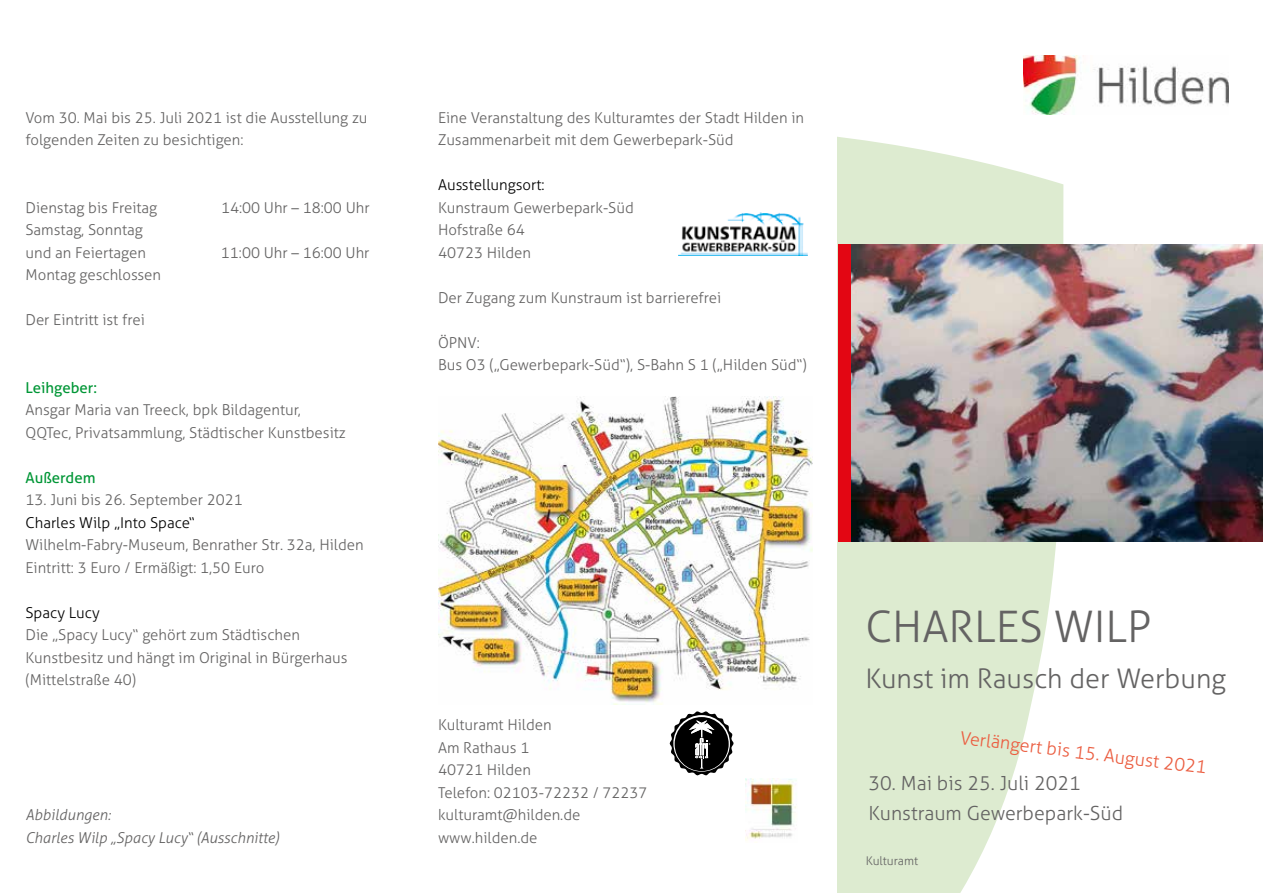
<style>
.page{position:relative;width:1263px;height:893px;background:#fff}
.page>*{position:absolute;margin:0;border:0;box-sizing:border-box;transform-origin:0 0}
.t1{font:300 43.5px "Aller";color:#646363}
.t2{font:300 27px "Aller";color:#646363}
.t3{font:300 19.5px/30px "Aller";color:#646363}
.t4{font:300 18px "Aller";color:#eb5d40}
.t5{font:300 15px/22.5px "Aller";color:#646363}
.t6{font:300 15px "Aller";color:#000}
.t7{font:italic 300 15px/22.5px "Aller";color:#646363}
.t8{font:15px "Aller";color:#009636}
.t9{font:300 12px "Aller";color:#646363}
</style>
<div class="page">
<img style="left:1024px;top:55px;width:205px;height:60px">
<svg style="left:838px;top:137px;width:225px;height:756px;fill:#ddebd0"></svg>
<img style="left:438px;top:397px;width:374px;height:308px">
<img style="left:679px;top:213px;width:129px;height:42px">
<img style="left:850px;top:244px;width:413px;height:298px">
<div style="left:838px;top:244px;width:12px;height:298px;background:#e30613"></div>
<svg style="left:670px;top:711px;width:63px;height:64px"></svg>
<img style="left:745px;top:779px;width:52px;height:62px">
<p class="t5" style="left:26px;top:106px;width:344px">Vom 30. Mai bis 25. Juli 2021 ist die Ausstellung zu folgenden Zeiten zu besichtigen:</p>
<p class="t5" style="left:26px;top:196px;width:133px">Dienstag bis Freitag</p>
<p class="t5" style="left:221px;top:196px;width:150px">14:00 Uhr – 18:00 Uhr</p>
<p class="t5" style="left:26px;top:219px;width:122px">Samstag, Sonntag und an Feiertagen</p>
<p class="t5" style="left:221px;top:241px;width:150px">11:00 Uhr – 16:00 Uhr</p>
<p class="t5" style="left:26px;top:264px;width:137px">Montag geschlossen</p>
<p class="t5" style="left:26px;top:309px;width:121px">Der Eintritt ist frei</p>
<p class="t8" style="left:26px;top:378px;width:73px">Leihgeber:</p>
<p class="t5" style="left:26px;top:399px;width:322px">Ansgar Maria van Treeck, bpk Bildagentur,<br>QQTec, Privatsammlung, Städtischer Kunstbesitz</p>
<p class="t8" style="left:26px;top:468px;width:72px">Außerdem</p>
<p class="t5" style="left:26px;top:489px;width:219px">13. Juni bis 26. September 2021</p>
<p class="t6" style="left:26px;top:513px;width:171px">Charles Wilp „Into Space“</p>
<p class="t5" style="left:26px;top:534px;width:340px">Wilhelm-Fabry-Museum, Benrather Str. 32a, Hilden<br>Eintritt: 3 Euro / Ermäßigt: 1,50 Euro</p>
<p class="t6" style="left:26px;top:603px;width:76px">Spacy Lucy</p>
<p class="t5" style="left:26px;top:624px;width:324px">Die „Spacy Lucy“ gehört zum Städtischen<br>Kunstbesitz und hängt im Original in Bürgerhaus (Mittelstraße 40)</p>
<p class="t7" style="left:26px;top:804px;width:256px">Abbildungen:<br>Charles Wilp „Spacy Lucy“ (Ausschnitte)</p>
<p class="t5" style="left:438px;top:106px;width:368px">Eine Veranstaltung des Kulturamtes der Stadt Hilden in<br>Zusammenarbeit mit dem Gewerbepark-Süd</p>
<p class="t6" style="left:438px;top:176px;width:108px">Ausstellungsort:</p>
<p class="t5" style="left:438px;top:196px;width:197px">Kunstraum Gewerbepark-Süd<br>Hofstraße 64<br>40723 Hilden</p>
<p class="t5" style="left:438px;top:286px;width:285px">Der Zugang zum Kunstraum ist barrierefrei</p>
<p class="t5" style="left:438px;top:331px;width:370px">ÖPNV:<br>Bus O3 („Gewerbepark-Süd“), S-Bahn S 1 („Hilden Süd“)</p>
<p class="t5" style="left:438px;top:714px;width:211px">Kulturamt Hilden<br>Am Rathaus 1<br>40721 Hilden<br>Telefon: 02103-72232 / 72237 kulturamt@hilden.de www.hilden.de</p>
<h1 class="t1" style="left:865px;top:600px;width:287px">CHARLES WILP</h1>
<h2 class="t2" style="left:865px;top:663px;width:362px">Kunst im Rausch der Werbung</h2>
<p class="t4" style="left:961px;top:726px;width:250px;rotate:7deg">Verlängert bis 15. August 2021</p>
<h3 class="t3" style="left:868px;top:768px;width:256px">30. Mai bis 25. Juli 2021<br>Kunstraum Gewerbepark-Süd</h3>
<p class="t9" style="left:866px;top:854px;width:54px">Kulturamt</p>
</div>
